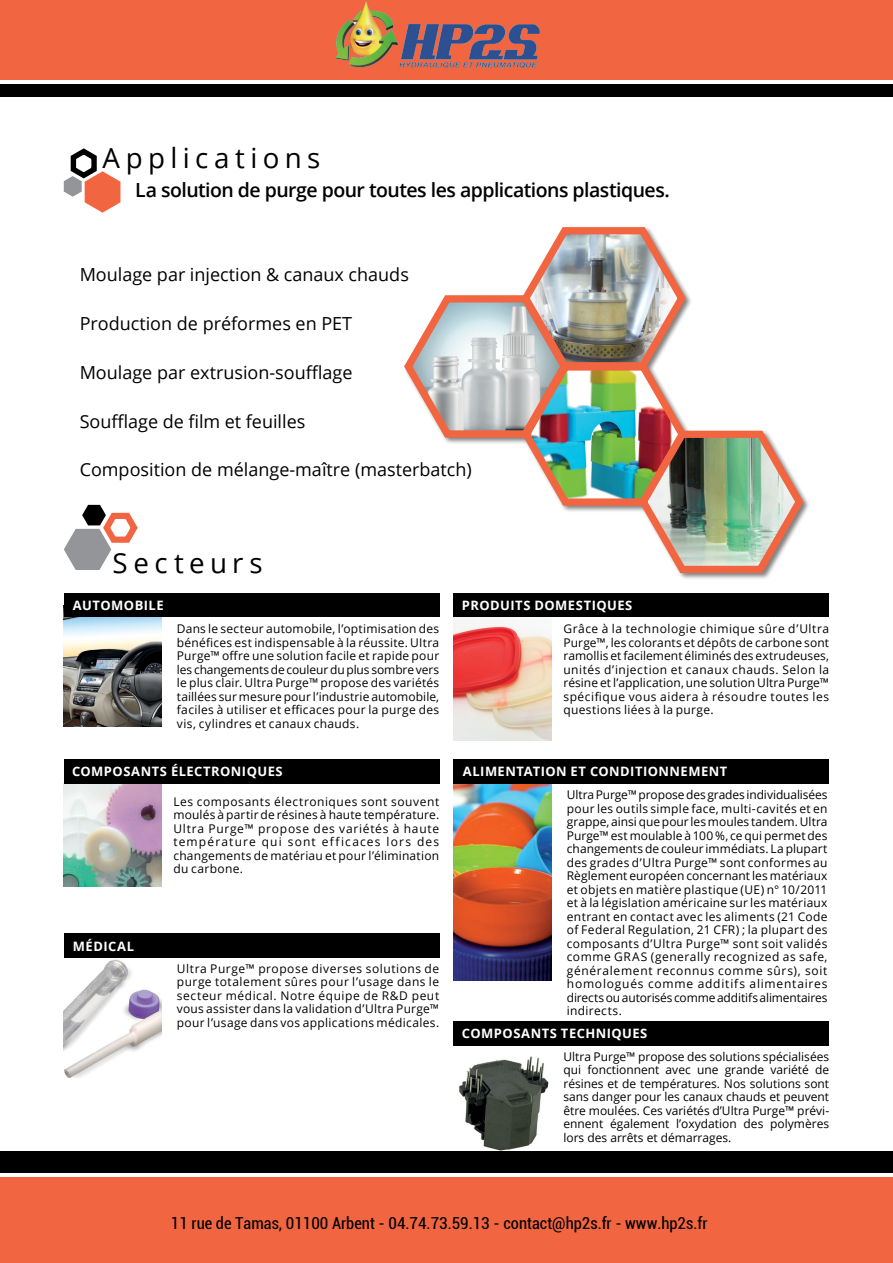
<style>
.page{position:relative;width:893px;height:1263px;background:#fff}
.page>*{position:absolute;margin:0;border:0;box-sizing:border-box;transform-origin:0 0}
.t1{font:27.75px "Open Sans";letter-spacing:.195em;color:#000}
.t2{font:600 19.5px "Open Sans";letter-spacing:-.03em;color:#000}
.t3{font:18px "Open Sans";color:#000}
.t4{font:condensed 16.5px "Roboto";color:#000}
.t5{font:700 12.9px "Open Sans";letter-spacing:.035em;color:#fff}
.t6{font:12px/13.5px "Open Sans";letter-spacing:.025em;color:#000;text-align:justify}
</style>
<div class="page">
<img style="left:454px;top:623px;width:97px;height:117px">
<svg style="left:64px;top:505px;width:74px;height:65px"></svg>
<img style="left:64px;top:617px;width:97px;height:110px">
<img style="left:454px;top:784px;width:97px;height:196px">
<img style="left:64px;top:959px;width:97px;height:119px">
<img style="left:64px;top:784px;width:97px;height:102px">
<img style="left:454px;top:1045px;width:97px;height:106px">
<svg style="left:64px;top:148px;width:56px;height:65px"></svg>
<img style="left:404px;top:227px;width:404px;height:350px">
<div style="left:0;top:0;width:893px;height:79px;background:#f26541"></div>
<div style="left:0;top:84px;width:893px;height:13px;background:#000"></div>
<div style="left:64px;top:593px;width:375px;height:24px;background:#000"></div>
<div style="left:454px;top:759px;width:375px;height:25px;background:#000"></div>
<div style="left:64px;top:933px;width:375px;height:25px;background:#000"></div>
<div style="left:454px;top:593px;width:375px;height:24px;background:#000"></div>
<div style="left:454px;top:1020px;width:375px;height:25px;background:#000"></div>
<div style="left:64px;top:759px;width:375px;height:25px;background:#000"></div>
<div style="left:0;top:1178px;width:893px;height:85px;background:#f26541"></div>
<div style="left:0;top:1151px;width:893px;height:21px;background:#000"></div>
<img style="left:335px;top:1px;width:205px;height:68px">
<h1 class="t1" style="left:102px;top:139px;width:219px">Applications</h1>
<h2 class="t2" style="left:135px;top:177px;width:536px">La solution de purge pour toutes les applications plastiques.</h2>
<h3 class="t3" style="left:80px;top:263px;width:331px">Moulage par injection &amp; canaux chauds</h3>
<h3 class="t3" style="left:80px;top:311px;width:274px">Production de préformes en PET</h3>
<h3 class="t3" style="left:80px;top:360px;width:274px">Moulage par extrusion-soufflage</h3>
<h3 class="t3" style="left:80px;top:409px;width:227px">Soufflage de film et feuilles</h3>
<h3 class="t3" style="left:80px;top:458px;width:394px">Composition de mélange-maître (masterbatch)</h3>
<h1 class="t1" style="left:113px;top:544px;width:152px">Secteurs</h1>
<p class="t5" style="left:73px;top:596px;width:92px">AUTOMOBILE</p>
<p class="t6" style="left:177px;top:622px;width:264px">Dans le secteur automobile, l’optimisation des bénéfices est indispensable à la réussite. UItra Purge™ offre une solution facile et rapide pour les changements de couleur du plus sombre vers le plus clair. Ultra Purge™ propose des variétés taillées sur mesure pour l’industrie automobile, faciles à utiliser et efficaces pour la purge des vis, cylindres et canaux chauds.</p>
<p class="t5" style="left:72px;top:763px;width:212px">COMPOSANTS ÉLECTRONIQUES</p>
<p class="t6" style="left:173px;top:794px;width:267px">Les composants électroniques sont souvent moulés à partir de résines à haute température.<br>Ultra Purge™ propose des variétés à haute température qui sont efficaces lors des changements de matériau et pour l’élimination du carbone.</p>
<p class="t5" style="left:73px;top:937px;width:63px">MÉDICAL</p>
<p class="t6" style="left:177px;top:961px;width:264px">Ultra Purge™ propose diverses solutions de purge totalement sûres pour l’usage dans le secteur médical. Notre équipe de R&amp;D peut vous assister dans la validation d’Ultra Purge™ pour l’usage dans vos applications médicales.</p>
<p class="t5" style="left:462px;top:596px;width:172px">PRODUITS DOMESTIQUES</p>
<p class="t6" style="left:563px;top:622px;width:267px">Grâce à la technologie chimique sûre d’Ultra Purge™, les colorants et dépôts de carbone sont ramollis et facilement éliminés des extrudeuses, unités d’injection et canaux chauds. Selon la résine et l’application, une solution Ultra Purge™ spécifique vous aidera à résoudre toutes les questions liées à la purge.</p>
<p class="t5" style="left:463px;top:763px;width:266px">ALIMENTATION ET CONDITIONNEMENT</p>
<p class="t6" style="left:567px;top:788px;width:262px">Ultra Purge™ propose des grades individualisées pour les outils simple face, multi-cavités et en grappe, ainsi que pour les moules tandem. Ultra Purge™ est moulable à 100 %, ce qui permet des changements de couleur immédiats. La plupart des grades d’Ultra Purge™ sont conformes au Règlement européen concernant les matériaux et objets en matière plastique (UE) n° 10/2011 et à la législation américaine sur les matériaux entrant en contact avec les aliments (21 Code of Federal Regulation, 21 CFR) ; la plupart des composants d’Ultra Purge™ sont soit validés comme GRAS (generally recognized as safe, généralement reconnus comme sûrs), soit homologués comme additifs alimentaires directs ou autorisés comme additifs alimentaires indirects.</p>
<p class="t5" style="left:462px;top:1024px;width:187px">COMPOSANTS TECHNIQUES</p>
<p class="t6" style="left:563px;top:1049px;width:267px">Ultra Purge™ propose des solutions spécialisées qui fonctionnent avec une grande variété de résines et de températures. Nos solutions sont sans danger pour les canaux chauds et peuvent être moulées. Ces variétés d’Ultra Purge™ prévi&shy;ennent également l’oxydation des polymères lors des arrêts et démarrages.</p>
<h3 class="t4" style="left:171px;top:1211px;width:538px">11 rue de Tamas, 01100 Arbent - 04.74.73.59.13 - contact@hp2s.fr - www.hp2s.fr</h3>
</div>
